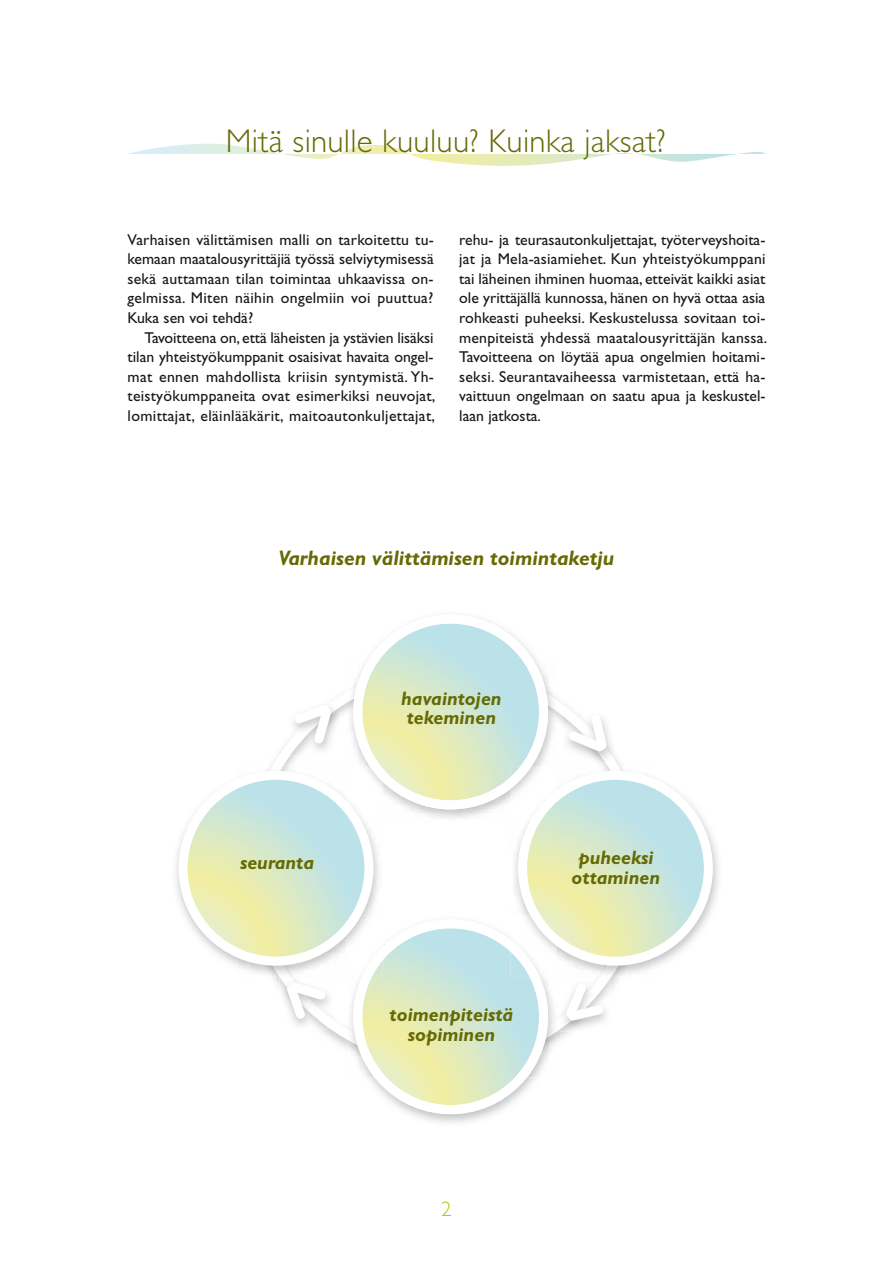
<style>
.page{position:relative;width:893px;height:1263px;background:#fff}
.page>*{position:absolute;margin:0;border:0;box-sizing:border-box;transform-origin:0 0}
.t1{font:300 33px "Gill Sans";letter-spacing:.01em;color:#656a02}
.t2{font:italic 700 21px "Gill Sans";color:#656a02}
.t3{font:300 21px "Gill Sans";color:#b1c800}
.t4{font:italic 700 19.5px/19.5px "Gill Sans";color:#656a02;text-align:center}
.t5{font:15.75px/19.5px "Gill Sans";letter-spacing:.02em;color:#1a171c;text-align:justify}
</style>
<div class="page">
<svg style="left:128px;top:144px;width:637px;height:22px"></svg>
<img style="left:346px;top:687px;width:211px;height:24px">
<img style="left:346px;top:1020px;width:211px;height:25px">
<svg style="left:353px;top:926px;width:195px;height:188px"></svg>
<img style="left:515px;top:788px;width:204px;height:184px">
<img style="left:599px;top:767px;width:46px;height:211px">
<img style="left:515px;top:788px;width:42px;height:34px">
<img style="left:511px;top:915px;width:46px;height:63px">
<img style="left:511px;top:940px;width:29px;height:38px">
<svg style="left:522px;top:775px;width:186px;height:186px;background:#d6e9cf"></svg>
<div style="left:518px;top:771px;width:195px;height:195px;border:9px solid #fff;border-radius:50%"></div>
<img style="left:175px;top:788px;width:204px;height:187px">
<img style="left:246px;top:767px;width:45px;height:211px">
<img style="left:346px;top:788px;width:33px;height:34px">
<svg style="left:353px;top:617px;width:195px;height:192px"></svg>
<img style="left:370px;top:767px;width:12px;height:14px">
<img style="left:346px;top:915px;width:36px;height:63px">
<img style="left:361px;top:947px;width:21px;height:31px">
<svg style="left:183px;top:775px;width:186px;height:186px;background:#d6e9cf"></svg>
<div style="left:179px;top:771px;width:194px;height:195px;border:9px solid #fff;border-radius:50%"></div>
<img style="left:561px;top:715px;width:53px;height:47px">
<svg style="left:562px;top:708px;width:51px;height:51px"></svg>
<img style="left:559px;top:1027px;width:34px;height:3px">
<svg style="left:559px;top:976px;width:51px;height:51px"></svg>
<img style="left:316px;top:1026px;width:15px;height:4px">
<svg style="left:280px;top:975px;width:52px;height:51px"></svg>
<img style="left:291px;top:708px;width:48px;height:47px">
<svg style="left:291px;top:707px;width:47px;height:43px"></svg>
<h1 class="t1" style="left:226px;top:130px;width:441px">Mitä sinulle kuuluu? Kuinka jaksat?</h1>
<p class="t5" style="left:128px;top:232px;width:308px">Varhaisen välittämisen malli on tarkoitettu tu&shy;kemaan maatalousyrittäjiä työssä selviytymisessä sekä auttamaan tilan toimintaa uhkaavissa on&shy;gelmissa. Miten näihin ongelmiin voi puuttua?<br>Kuka sen voi tehdä?</p>
<p class="t5" style="left:128px;top:329px;width:309px;text-indent:17px">Tavoitteena on, että läheisten ja ystävien lisäksi tilan yhteistyökumppanit osaisivat havaita ongel&shy;mat ennen mahdollista kriisin syntymistä. Yh&shy;teistyökumppaneita ovat esimerkiksi neuvojat, lomittajat, eläinlääkärit, maitoautonkuljettajat,</p>
<p class="t5" style="left:459px;top:232px;width:309px">rehu- ja teurasautonkuljettajat, työterveyshoita&shy;jat ja Mela-asiamiehet. Kun yhteistyökumppani tai läheinen ihminen huomaa, etteivät kaikki asiat ole yrittäjällä kunnossa, hänen on hyvä ottaa asia rohkeasti puheeksi. Keskustelussa sovitaan toi&shy;menpiteistä yhdessä maatalousyrittäjän kanssa.<br>Tavoitteena on löytää apua ongelmien hoitami&shy;seksi. Seurantavaiheessa varmistetaan, että ha&shy;vaittuun ongelmaan on saatu apua ja keskustel&shy;laan jatkosta.</p>
<h2 class="t2" style="left:278px;top:551px;width:338px">Varhaisen välittämisen toimintaketju</h2>
<p class="t4" style="left:401px;top:691px;width:102px;text-align:left">havaintojen tekeminen</p>
<p class="t4" style="left:240px;top:855px;width:76px">seuranta</p>
<p class="t4" style="left:572px;top:850px;width:90px">puheeksi ottaminen</p>
<p class="t4" style="left:390px;top:1007px;width:125px">toimenpiteistä sopiminen</p>
<h2 class="t3" style="left:441px;top:1202px;width:12px">2</h2>
</div>
